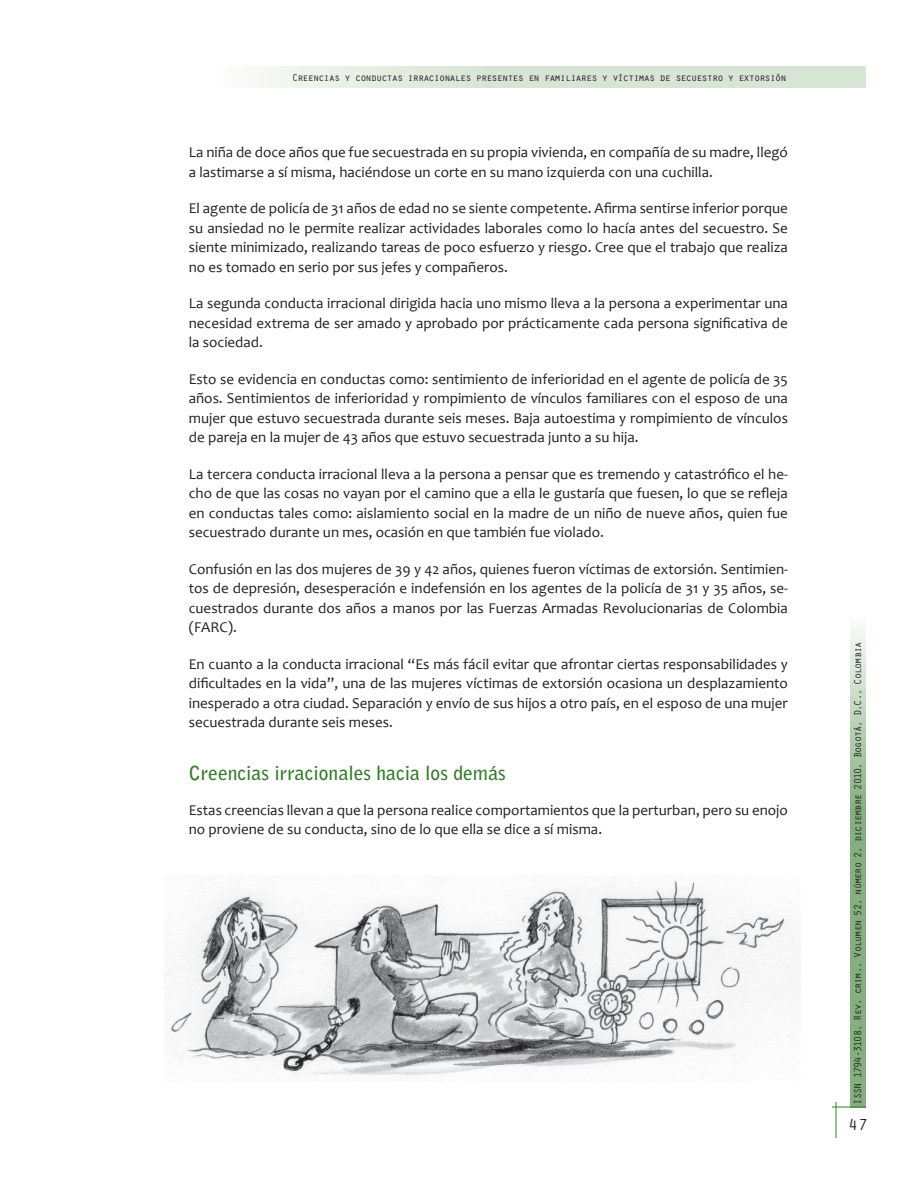
<style>
.page{position:relative;width:913px;height:1183px;background:#fff}
.page>*{position:absolute;margin:0;border:0;box-sizing:border-box;transform-origin:0 0}
.t1{font:700 19.5px "Bell Gothic Std";color:#357b2b}
.t2{font:16.5px "Orator Std";color:#231f20}
.t3{font:15px/19.5px "Candara";color:#231f20;text-align:justify}
.t4{font:10.5px "Orator Std";letter-spacing:-.1em;color:#231f20}
</style>
<div class="page">
<div style="left:209px;top:67px;width:656px;height:20px;background:linear-gradient(to right,#f0f4ee,#cedfcc)"></div>
<hr style="left:836px;top:1102px;width:1px;height:36px;background:#357b2b">
<hr style="left:832px;top:1107px;width:34px;height:1px;background:#357b2b">
<svg style="left:850px;top:629px;width:16px;height:479px;fill:#85af7f"></svg>
<img style="left:165px;top:876px;width:635px;height:203px">
<p class="t4" style="left:292px;top:70px;width:496px">Creencias y conductas irracionales presentes en familiares y víctimas de secuestro y extorsión</p>
<p class="t3" style="left:189px;top:143px;width:601px">La niña de doce años que fue secuestrada en su propia vivienda, en compañía de su madre, llegó a lastimarse a sí misma, haciéndose un corte en su mano izquierda con una cuchilla.</p>
<p class="t3" style="left:189px;top:199px;width:601px">El agente de policía de 31 años de edad no se siente competente. Afirma sentirse inferior porque su ansiedad no le permite realizar actividades laborales como lo hacía antes del secuestro. Se siente minimizado, realizando tareas de poco esfuerzo y riesgo. Cree que el trabajo que realiza no es tomado en serio por sus jefes y compañeros.</p>
<p class="t3" style="left:189px;top:294px;width:601px">La segunda conducta irracional dirigida hacia uno mismo lleva a la persona a experimentar una necesidad extrema de ser amado y aprobado por prácticamente cada persona significativa de la sociedad.</p>
<p class="t3" style="left:189px;top:369px;width:601px">Esto se evidencia en conductas como: sentimiento de inferioridad en el agente de policía de 35 años. Sentimientos de inferioridad y rompimiento de vínculos familiares con el esposo de una mujer que estuvo secuestrada durante seis meses. Baja autoestima y rompimiento de vínculos de pareja en la mujer de 43 años que estuvo secuestrada junto a su hija.</p>
<p class="t3" style="left:189px;top:464px;width:601px">La tercera conducta irracional lleva a la persona a pensar que es tremendo y catastrófico el he&shy;cho de que las cosas no vayan por el camino que a ella le gustaría que fuesen, lo que se refleja en conductas tales como: aislamiento social en la madre de un niño de nueve años, quien fue secuestrado durante un mes, ocasión en que también fue violado.</p>
<p class="t3" style="left:189px;top:559px;width:601px">Confusión en las dos mujeres de 39 y 42 años, quienes fueron víctimas de extorsión. Sentimien&shy;tos de depresión, desesperación e indefensión en los agentes de la policía de 31 y 35 años, se&shy;cuestrados durante dos años a manos por las Fuerzas Armadas Revolucionarias de Colombia (FARC).</p>
<p class="t3" style="left:189px;top:654px;width:601px">En cuanto a la conducta irracional “Es más fácil evitar que afrontar ciertas responsabilidades y dificultades en la vida”, una de las mujeres víctimas de extorsión ocasiona un desplazamiento inesperado a otra ciudad. Separación y envío de sus hijos a otro país, en el esposo de una mujer secuestrada durante seis meses.</p>
<h1 class="t1" style="left:189px;top:762px;width:318px">Creencias irracionales hacia los demás</h1>
<p class="t3" style="left:189px;top:800px;width:601px">Estas creencias llevan a que la persona realice comportamientos que la perturban, pero su enojo no proviene de su conducta, sino de lo que ella se dice a sí misma.</p>
<p class="t4" style="left:850px;top:1105px;width:465px;rotate:-90deg">ISSN 1794-3108. Rev. crim., Volumen 52, número 2, diciembre 2010, Bogotá, D.C., Colombia</p>
<p class="t2" style="left:848px;top:1113px;width:21px">47</p>
</div>
